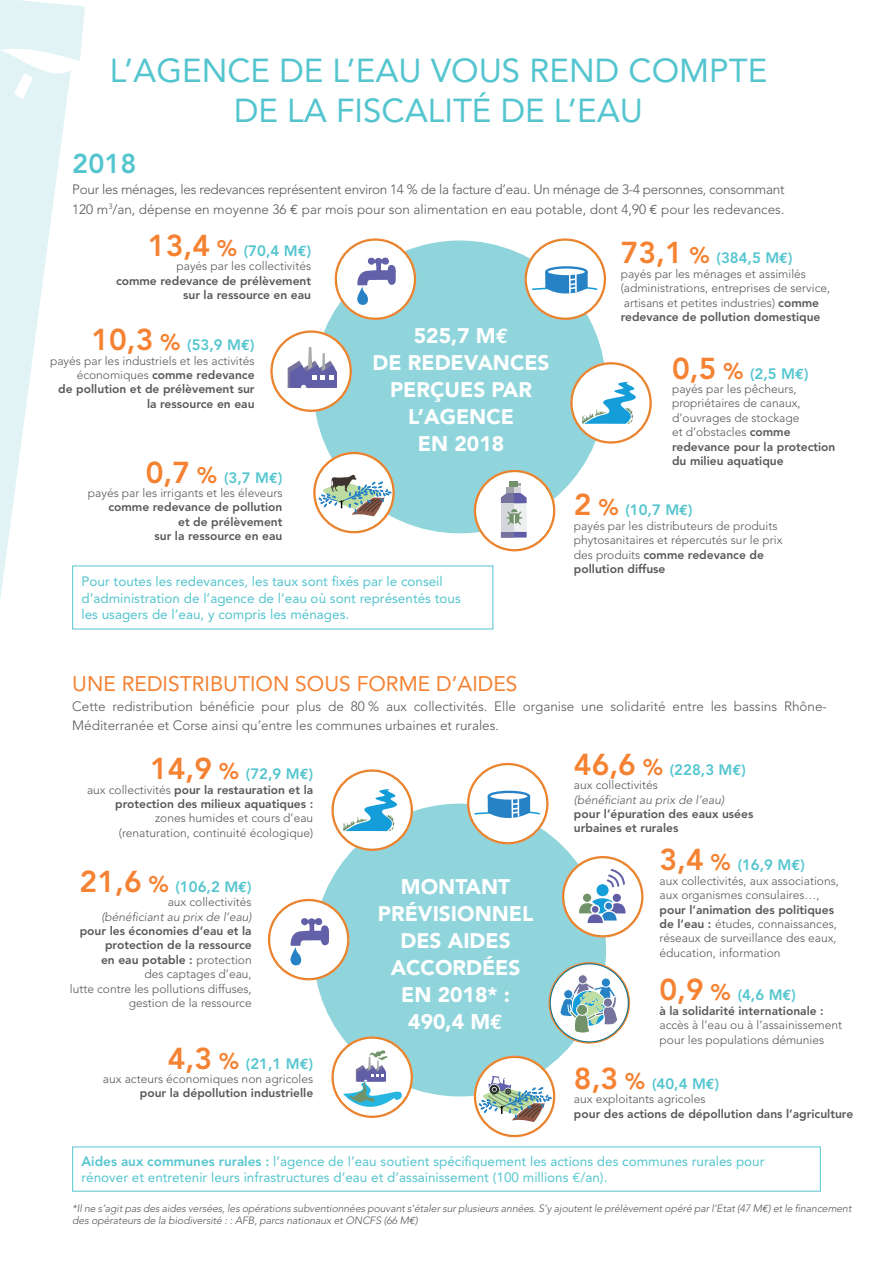
<style>
.page{position:relative;width:893px;height:1263px;background:#fff}
.page>*{position:absolute;margin:0;border:0;box-sizing:border-box;transform-origin:0 0}
.t1{font:33px/39.6px "Avenir";color:#54c5cf;text-align:center}
.t2{font:800 27px "Avenir";color:#54c5cf}
.t3{font:900 21px/27px "Avenir";color:#fff;text-align:center}
.t4{font:21px "Avenir";color:#f48232}
.t5{font:800 15px "Avenir";color:#54c5cf}
.t6{font:13.5px/16.2px "Avenir";color:#54c5cf}
.t7{font:300 13.5px/19.5px "Avenir";letter-spacing:-.02em;color:#57585a}
.t8{font:300 13.5px/19.5px "Avenir";color:#57585a}
.t9{font:300 12px/14.4px "Avenir";color:#57585a}
.t10{font:800 12px/14.4px "Avenir";color:#57585a;text-align:right}
.t11{font:italic 300 12px "Avenir";color:#57585a}
.t12{font:italic 300 10.5px/12px "Avenir";letter-spacing:-.01em;color:#57585a}
.s1{font-family:"Euro Mono";font-weight:400}
.s2{font-size:30px;color:#f48232}
.s3{font-size:22.5px;color:#f48232}
.s4{font-family:"Euro Mono";font-weight:700}
.s5{font-weight:800}
.s6{font-weight:300}
.s7{font-family:"Euro Mono"}
</style>
<div class="page">
<div style="left:313px;top:804px;width:293px;height:292px;background:#90d5dc;border-radius:50%"></div>
<svg style="left:0;top:0;width:85px;height:1192px"></svg>
<svg style="left:268px;top:899px;width:81px;height:81px"></svg>
<div style="left:268px;top:899px;width:81px;height:81px;border:1px solid #f48232;border-radius:50%"></div>
<svg style="left:333px;top:771px;width:79px;height:79px"></svg>
<div style="left:331px;top:769px;width:82px;height:82px;border:1px solid #f48232;border-radius:50%"></div>
<svg style="left:333px;top:1037px;width:79px;height:80px"></svg>
<div style="left:331px;top:1036px;width:82px;height:82px;border:1px solid #f48232;border-radius:50%"></div>
<svg style="left:468px;top:763px;width:80px;height:81px"></svg>
<div style="left:467px;top:763px;width:82px;height:81px;border:1px solid #f48232;border-radius:50%"></div>
<svg style="left:563px;top:856px;width:80px;height:81px"></svg>
<div style="left:562px;top:856px;width:81px;height:81px;border:1px solid #f48232;border-radius:50%"></div>
<svg style="left:549px;top:963px;width:80px;height:80px"></svg>
<div style="left:601px;top:978px;width:10px;height:9px;background:#2682c5;border:1px solid #fff;border-radius:50%"></div>
<div style="left:549px;top:962px;width:81px;height:81px;border:1px solid #f48232;border-radius:50%"></div>
<svg style="left:474px;top:1056px;width:81px;height:81px"></svg>
<div style="left:474px;top:1056px;width:81px;height:81px;border:1px solid #f48232;border-radius:50%"></div>
<div style="left:313px;top:240px;width:293px;height:293px;background:#90d5dc;border-radius:50%"></div>
<svg style="left:335px;top:239px;width:81px;height:80px"></svg>
<div style="left:335px;top:238px;width:81px;height:82px;border:1px solid #f48232;border-radius:50%"></div>
<svg style="left:571px;top:363px;width:80px;height:79px"></svg>
<div style="left:570px;top:362px;width:82px;height:82px;border:1px solid #f48232;border-radius:50%"></div>
<svg style="left:525px;top:239px;width:80px;height:80px"></svg>
<div style="left:525px;top:238px;width:81px;height:82px;border:1px solid #f48232;border-radius:50%"></div>
<svg style="left:474px;top:470px;width:81px;height:81px"></svg>
<div style="left:474px;top:470px;width:81px;height:81px;border:1px solid #f48232;border-radius:50%"></div>
<svg style="left:314px;top:452px;width:80px;height:81px"></svg>
<div style="left:313px;top:452px;width:82px;height:81px;border:1px solid #f48232;border-radius:50%"></div>
<svg style="left:272px;top:331px;width:79px;height:80px"></svg>
<div style="left:270px;top:330px;width:82px;height:82px;border:1px solid #f48232;border-radius:50%"></div>
<h1 class="t1" style="left:110px;top:51px;width:659px">L’AGENCE DE L’EAU VOUS REND COMPTE<br>DE LA FISCALITÉ DE L’EAU</h1>
<h2 class="t2" style="left:72px;top:147px;width:66px">2018</h2>
<p class="t7" style="left:72px;top:180px;width:714px">Pour les ménages, les redevances représentent environ 14 % de la facture d’eau. Un ménage de 3-4 personnes, consommant<br>120 m<sup>3</sup>/an, dépense en moyenne 36 <span class="s1">€</span> par mois pour son alimentation en eau potable, dont 4,90 <span class="s1">€</span> pour les redevances.</p>
<p class="t5" style="left:621px;top:249px;width:174px"><span class="s2">73,1</span> <span class="s3">%</span> (384,5 M<span class="s4">€</span>)</p>
<p class="t9" style="left:621px;top:266px;width:211px">payés par les ménages et assimilés (administrations, entreprises de service, artisans et petites industries) <span class="s5">comme redevance de pollution domestique</span></p>
<p class="t5" style="left:148px;top:242px;width:165px"><span class="s2">13,4</span> <span class="s3">%</span> (70,4 M<span class="s4">€</span>)</p>
<p class="t9" style="left:176px;top:259px;width:136px">payés par les collectivités</p>
<p class="t10" style="left:116px;top:273px;width:197px">comme redevance de prélèvement sur la ressource en eau</p>
<p class="t5" style="left:91px;top:336px;width:165px"><span class="s2">10,3</span> <span class="s3">%</span> (53,9 M<span class="s4">€</span>)</p>
<p class="t10" style="left:50px;top:353px;width:206px"><span class="s6">payés par les industriels et les activités économiques</span> comme redevance<br>de pollution et de prélèvement sur la ressource en eau</p>
<h3 class="t3" style="left:372px;top:322px;width:179px">525,7 M<span class="s4">€<br></span>DE REDEVANCES<br>PERÇUES PAR<br>L’AGENCE<br>EN 2018</h3>
<p class="t5" style="left:672px;top:365px;width:138px"><span class="s2">0,5</span> <span class="s3">%</span> (2,5 M<span class="s4">€</span>)</p>
<p class="t9" style="left:672px;top:382px;width:165px">payés par les pêcheurs, propriétaires de canaux, d’ouvrages de stockage<br>et d’obstacles <span class="s5">comme redevance pour la protection du milieu aquatique</span></p>
<p class="t5" style="left:574px;top:501px;width:120px"><span class="s2">2</span> <span class="s3">%</span> (10,7 M<span class="s4">€</span>)</p>
<p class="t9" style="left:574px;top:518px;width:210px">payés par les distributeurs de produits phytosanitaires et répercutés sur le prix des produits <span class="s5">comme redevance de pollution diffuse</span></p>
<p class="t5" style="left:146px;top:468px;width:138px"><span class="s2">0,7</span> <span class="s3">%</span> (3,7 M<span class="s4">€</span>)</p>
<p class="t9" style="left:88px;top:486px;width:196px">payés par les irrigants et les éleveurs</p>
<p class="t10" style="left:108px;top:500px;width:176px">comme redevance de pollution et de prélèvement<br>sur la ressource en eau</p>
<p class="t6" style="left:82px;top:574px;width:381px">Pour toutes les redevances, les taux sont fixés par le conseil d’administration de l’agence de l’eau où sont représentés tous les usagers de l’eau, y compris les ménages.</p>
<h3 class="t4" style="left:72px;top:671px;width:447px">UNE REDISTRIBUTION SOUS FORME D’AIDES</h3>
<p class="t8" style="left:72px;top:696px;width:756px">Cette redistribution bénéficie pour plus de 80 % aux collectivités. Elle organise une solidarité entre les bassins Rhône-<br>Méditerranée et Corse ainsi qu’entre les communes urbaines et rurales.</p>
<p class="t5" style="left:150px;top:765px;width:165px"><span class="s2">14,9</span> <span class="s3">%</span> (72,9 M<span class="s4">€</span>)</p>
<p class="t10" style="left:87px;top:782px;width:228px"><span class="s6">aux collectivités</span> pour la restauration et la protection des milieux aquatiques :</p>
<p class="t9" style="left:119px;top:811px;width:196px;text-align:right">zones humides et cours d’eau (renaturation, continuité écologique)</p>
<p class="t5" style="left:80px;top:878px;width:174px"><span class="s2">21,6</span> <span class="s3">%</span> (106,2 M<span class="s4">€</span>)</p>
<p class="t9" style="left:168px;top:895px;width:85px">aux collectivités</p>
<p class="t11" style="left:101px;top:909px;width:152px">(bénéficiant au prix de l’eau)</p>
<p class="t9" style="left:70px;top:924px;width:183px;text-align:right"><span class="s5">pour les économies d’eau et la protection de la ressource<br>en eau potable :</span> protection<br>des captages d’eau,<br>lutte contre les pollutions diffuses, gestion de la ressource</p>
<p class="t5" style="left:168px;top:1054px;width:147px"><span class="s2">4,3</span> <span class="s3">%</span> (21,1 M<span class="s4">€</span>)</p>
<p class="t9" style="left:103px;top:1071px;width:212px">aux acteurs économiques non agricoles</p>
<p class="t10" style="left:140px;top:1086px;width:175px">pour la dépollution industrielle</p>
<h3 class="t3" style="left:378px;top:873px;width:157px">MONTANT<br>PRÉVISIONNEL<br>DES AIDES<br>ACCORDÉES<br>EN 2018* :<br>490,4 M<span class="s4">€</span></h3>
<p class="t5" style="left:574px;top:761px;width:174px"><span class="s2">46,6</span> <span class="s3">%</span> (228,3 M<span class="s4">€</span>)</p>
<p class="t9" style="left:574px;top:778px;width:85px">aux collectivités</p>
<p class="t11" style="left:574px;top:792px;width:152px">(bénéficiant au prix de l’eau)</p>
<p class="t10" style="left:574px;top:806px;width:181px;text-align:left">pour l’épuration des eaux usées urbaines et rurales</p>
<p class="t5" style="left:659px;top:856px;width:147px"><span class="s2">3,4</span> <span class="s3">%</span> (16,9 M<span class="s4">€</span>)</p>
<p class="t9" style="left:659px;top:873px;width:181px">aux collectivités, aux associations, aux organismes consulaires…,</p>
<p class="t9" style="left:659px;top:902px;width:179px"><span class="s5">pour l’animation des politiques de l’eau :</span> études, connaissances, réseaux de surveillance des eaux, éducation, information</p>
<p class="t5" style="left:659px;top:986px;width:138px"><span class="s2">0,9</span> <span class="s3">%</span> (4,6 M<span class="s4">€</span>)</p>
<p class="t10" style="left:659px;top:1003px;width:166px">à la solidarité internationale :</p>
<p class="t9" style="left:659px;top:1018px;width:184px">accès à l’eau ou à l’assainissement pour les populations démunies</p>
<p class="t5" style="left:574px;top:1075px;width:147px"><span class="s2">8,3</span> <span class="s3">%</span> (40,4 M<span class="s4">€</span>)</p>
<p class="t9" style="left:574px;top:1092px;width:133px">aux exploitants agricoles</p>
<p class="t10" style="left:574px;top:1106px;width:281px">pour des actions de dépollution dans l’agriculture</p>
<p class="t6" style="left:82px;top:1153px;width:684px"><span class="s5">Aides aux communes rurales :</span> l’agence de l’eau soutient spécifiquement les actions des communes rurales pour rénover et entretenir leurs infrastructures d’eau et d’assainissement (100 millions <span class="s7">€</span>/an).</p>
<p class="t12" style="left:72px;top:1202px;width:781px">*Il ne s’agit pas des aides versées, les opérations subventionnées pouvant s’étaler sur plusieurs années. S’y ajoutent le prélèvement opéré par l’Etat (47 M<span class="s1">€</span>) et le financement des opérateurs de la biodiversité : : AFB, parcs nationaux et ONCFS (66 M<span class="s1">€</span>)</p>
</div>
